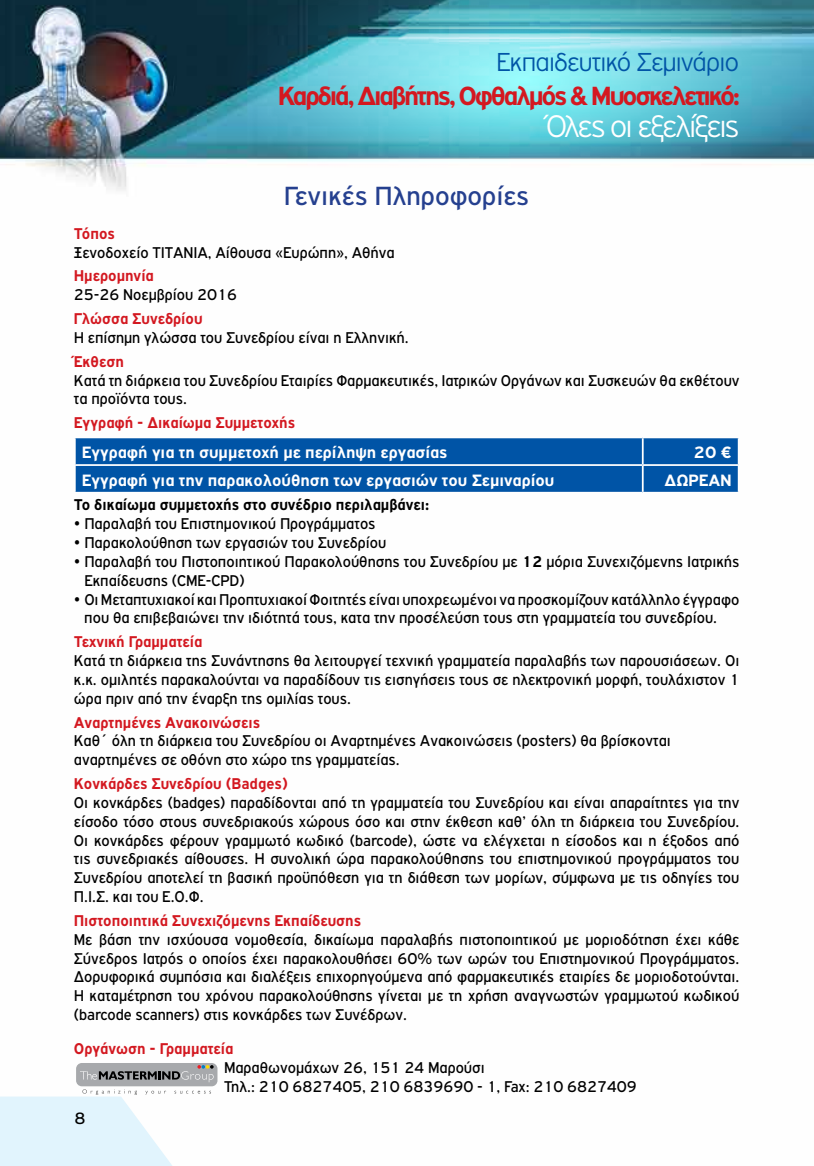
<style>
.page{position:relative;width:814px;height:1166px;background:#fff}
.page>*{position:absolute;margin:0;border:0;box-sizing:border-box;transform-origin:0 0}
.t1{font:300 33.25px "PF Highway Gothic";letter-spacing:-.06em;color:#fff}
.t2{font:700 28px "PF Highway Gothic";letter-spacing:-.08em;color:#d41820}
.t3{font:28px "PF Highway Gothic";color:#25408f}
.t4{font:300 27.65px "PF Highway Gothic";letter-spacing:-.03em;color:#0054a6}
.t5{font:700 17.5px "PF Highway Gothic";color:#fff}
.t6{font:17.5px "PF Highway Gothic";color:#000}
.t7{font:16.62px/18.9px "PF Highway Gothic";color:#000;scale:.95 1}
.t8{font:700 16.62px "PF Highway Gothic";color:#d31820;scale:.95 1}
.t9{font:700 16.62px "PF Highway Gothic";color:#000;scale:.95 1}
.s1{font-weight:700}
</style>
<div class="page">
<img style="left:0;top:0;width:218px;height:1087px">
<svg style="left:200px;top:0;width:614px;height:216px"></svg>
<hr style="left:74px;top:436px;width:568px;height:2px;background:#fff">
<hr style="left:74px;top:438px;width:2px;height:26px;background:#fff">
<hr style="left:74px;top:464px;width:568px;height:2px;background:#fff">
<hr style="left:74px;top:466px;width:2px;height:26px;background:#fff">
<svg style="left:75px;top:437px;width:663px;height:55px;background:#105eab"></svg>
<hr style="left:737px;top:466px;width:2px;height:26px;background:#fff">
<hr style="left:74px;top:492px;width:568px;height:1px;background:#fff">
<div style="left:76px;top:1063px;width:141px;height:23px;background:#a7a9ac;border-radius:6px"></div>
<svg style="left:0;top:1089px;width:211px;height:77px"></svg>
<svg style="left:80px;top:1065px;width:134px;height:17px"></svg>
<h3 class="t4" style="left:496px;top:48px;width:244px">Εκπαιδευτικό Σεµινάριο</h3>
<h1 class="t1" style="left:546px;top:109px;width:195px">Όλες οι εξελίξεις</h1>
<h2 class="t2" style="left:278px;top:81px;width:464px">Καρδιά, ∆ιαβήτης, Οφθαλµός &amp; Μυοσκελετικό:</h2>
<h2 class="t3" style="left:284px;top:181px;width:247px">Γενικές Πληροφορίες</h2>
<p class="t8" style="left:74px;top:224px;width:45px">Τόπος</p>
<p class="t7" style="left:74px;top:243px;width:339px">Ξενοδοχείο ΤΙΤΑΝΙΑ, Αίθουσα «Ευρώπη», Αθήνα</p>
<p class="t8" style="left:74px;top:267px;width:86px">Ημερομηνία</p>
<p class="t7" style="left:74px;top:285px;width:173px">25-26 Νοεμβρίου 2016</p>
<p class="t8" style="left:74px;top:310px;width:137px">Γλώσσα Συνεδρίου</p>
<p class="t7" style="left:74px;top:328px;width:354px">Η επίσημη γλώσσα του Συνεδρίου είναι η Ελληνική.</p>
<p class="t8" style="left:74px;top:352px;width:54px">Έκθεση</p>
<p class="t7" style="left:74px;top:371px;width:702px">Κατά τη διάρκεια του Συνεδρίου Εταιρίες Φαρμακευτικές, Ιατρικών Οργάνων και Συσκευών θα εκθέτουν τα προϊόντα τους.</p>
<p class="t8" style="left:74px;top:414px;width:234px">Εγγραφή - Δικαίωμα Συμμετοχής</p>
<p class="t5" style="left:82px;top:443px;width:367px">Εγγραφή για τη συμμετοχή με περίληψη εργασίας</p>
<p class="t5" style="left:693px;top:443px;width:40px">20 €</p>
<p class="t5" style="left:82px;top:470px;width:474px">Εγγραφή για την παρακολούθηση των εργασιών του Σεμιναρίου</p>
<p class="t5" style="left:664px;top:470px;width:69px">ΔΩΡΕΑΝ</p>
<p class="t9" style="left:74px;top:496px;width:375px">Το δικαίωμα συμμετοχής στο συνέδριο περιλαμβάνει:</p>
<p class="t7" style="left:74px;top:514px;width:319px">• Παραλαβή του Επιστημονικού Προγράμματος</p>
<p class="t7" style="left:74px;top:533px;width:330px">• Παρακολούθηση των εργασιών του Συνεδρίου</p>
<p class="t7" style="left:84px;top:552px;width:691px;text-indent:-10px">• Παραλαβή του Πιστοποιητικού Παρακολούθησης του Συνεδρίου με <span class="s1">12</span> μόρια Συνεχιζόμενης Ιατρικής<br>Εκπαίδευσης (CME-CPD)</p>
<p class="t7" style="left:84px;top:590px;width:691px;text-indent:-10px">• Οι Μεταπτυχιακοί καιΠροπτυχιακοίΦοιτητές είναι υποχρεωμένοι να προσκομίζουν κατάλληλο έγγραφο που θα επιβεβαιώνει την ιδιότητά τους, κατα την προσέλεύση τους στη γραμματεία του συνεδρίου.</p>
<p class="t8" style="left:74px;top:633px;width:137px">Τεχνική Γραμματεία</p>
<p class="t7" style="left:74px;top:651px;width:702px;text-align:justify">Κατά τη διάρκεια της Συνάντησης θα λειτουργεί τεχνική γραμματεία παραλαβής των παρουσιάσεων. Οι κ.κ. ομιλητές παρακαλούνται να παραδίδουν τις εισηγήσεις τους σε ηλεκτρονική μορφή, τουλάχιστον 1 ώρα πριν από την έναρξη της ομιλίας τους.</p>
<p class="t8" style="left:74px;top:713px;width:198px">Αναρτημένες Ανακοινώσεις</p>
<p class="t7" style="left:74px;top:731px;width:630px">Καθ΄ όλη τη διάρκεια του Συνεδρίου οι Αναρτημένες Ανακοινώσεις (posters) θα βρίσκονται αναρτημένες σε οθόνη στο χώρο της γραμματείας.</p>
<p class="t8" style="left:74px;top:774px;width:227px">Κονκάρδες Συνεδρίου (Badges)</p>
<p class="t7" style="left:74px;top:793px;width:702px;text-align:justify">Οι κονκάρδες (badges) παραδίδονται από τη γραμματεία του Συνεδρίου και είναι απαραίτητες για την είσοδο τόσο στους συνεδριακούς χώρους όσο και στην έκθεση καθ’ όλη τη διάρκεια του Συνεδρίου.<br>Οι κονκάρδες φέρουν γραμμωτό κωδικό (barcode), ώστε να ελέγχεται η είσοδος και η έξοδος από τις συνεδριακές αίθουσες. Η συνολική ώρα παρακολούθησης του επιστημονικού προγράμματος του Συνεδρίου αποτελεί τη βασική προϋπόθεση για τη διάθεση των μορίων, σύμφωνα με τις οδηγίες του Π.Ι.Σ. και του Ε.Ο.Φ.</p>
<p class="t8" style="left:74px;top:911px;width:304px">Πιστοποιητικά Συνεχιζόμενης Εκπαίδευσης</p>
<p class="t7" style="left:74px;top:930px;width:702px;text-align:justify">Με βάση την ισχύουσα νομοθεσία, δικαίωμα παραλαβής πιστοποιητικού με μοριοδότηση έχει κάθε Σύνεδρος Ιατρός ο οποίος έχει παρακολουθήσει 60% των ωρών του Επιστημονικού Προγράμματος.<br>Δορυφορικά συμπόσια και διαλέξεις επιχορηγούμενα από φαρμακευτικές εταιρίες δε μοριοδοτούνται.<br>Η καταμέτρηση του χρόνου παρακολούθησης γίνεται με τη χρήση αναγνωστών γραμμωτού κωδικού (barcode scanners) στις κονκάρδες των Συνέδρων.</p>
<p class="t8" style="left:74px;top:1039px;width:169px">Οργάνωση - Γραμματεία</p>
<p class="t7" style="left:224px;top:1058px;width:436px">Μαραθωνομάχων 26, 151 24 Μαρούσι<br>Τηλ.: 210 6827405, 210 6839690 - 1, Fax: 210 6827409</p>
<p class="t6" style="left:74px;top:1109px;width:13px">8</p>
</div>
